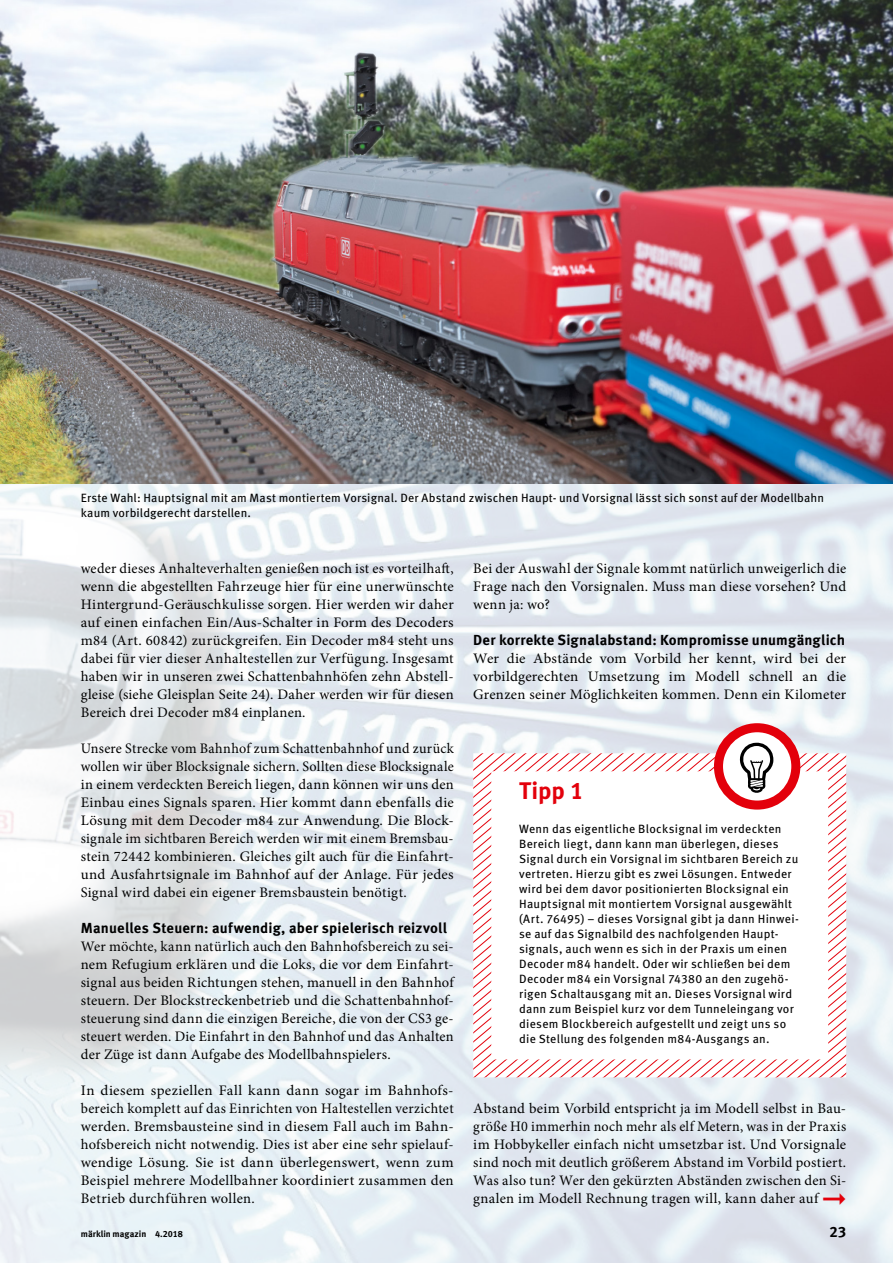
<style>
.page{position:relative;width:893px;height:1263px;background:#fff}
.page>*{position:absolute;margin:0;border:0;box-sizing:border-box;transform-origin:0 0}
._60_Ü_Infokasten{font:700 24px "Meta OT";color:#e3000b}
._00_Kolumentitel_tot{font:700 15px "Meta OT";color:#000}
._41_FT{font:14.55px/18px "Minion Pro";letter-spacing:.015em;color:#000;text-align:justify}
._42_ZwischenHL{font:700 14.55px "Meta OT";letter-spacing:.01em;color:#000}
._62_Infokasten_FT{font:12px/15px "Meta OT";letter-spacing:.02em;color:#000}
._72_BU_links{font:12px/15px "Meta OT";letter-spacing:.01em;color:#000}
._00_Kolumentitel_tot-2{font:700 9px "Meta OT";color:#000}
.s1{color:#e3000b}
</style>
<div class="page">
<img style="left:0;top:483px;width:893px;height:780px">
<img style="left:0;top:0;width:893px;height:483px">
<svg style="left:473px;top:753px;width:373px;height:324px"></svg>
<svg style="left:718px;top:728px;width:78px;height:77px"></svg>
<div style="left:714px;top:723px;width:86px;height:87px;border:9px solid #e3000b;border-radius:50%"></div>
<svg style="left:738px;top:742px;width:35px;height:51px"></svg>
<p class="_72_BU_links" style="left:81px;top:491px;width:745px">Erste Wahl: Hauptsignal mit am Mast montiertem Vorsignal. Der Abstand zwischen Haupt- und Vorsignal lässt sich sonst auf der Modellbahn kaum vorbildgerecht darstellen.</p>
<p class="_41_FT" style="left:81px;top:560px;width:374px">weder dieses Anhalteverhalten genießen noch ist es vorteilhaft, wenn die abgestellten Fahrzeuge hier für eine unerwünschte Hintergrund-Geräuschkulisse sorgen. Hier werden wir daher auf einen einfachen Ein/Aus-Schalter in Form des Decoders m84 (Art. 60842) zurückgreifen. Ein Decoder m84 steht uns dabei für vier dieser Anhaltestellen zur Verfügung. Insgesamt haben wir in unseren zwei Schattenbahnhöfen zehn Abstell&shy;gleise (siehe Gleisplan Seite 24). Daher werden wir für diesen Bereich drei Decoder m84 einplanen.</p>
<p class="_41_FT" style="left:81px;top:740px;width:374px">Unsere Strecke vom Bahnhof zum Schattenbahnhof und zurück wollen wir über Blocksignale sichern. Sollten diese Blocksignale in einem verdeckten Bereich liegen, dann können wir uns den Einbau eines Signals sparen. Hier kommt dann ebenfalls die Lösung mit dem Decoder m84 zur Anwendung. Die Block&shy;signale im sichtbaren Bereich werden wir mit einem Bremsbau&shy;stein 72442 kombinieren. Gleiches gilt auch für die Einfahrt&shy;und Ausfahrtsignale im Bahnhof auf der Anlage. Für jedes Signal wird dabei ein eigener Bremsbaustein benötigt.</p>
<p class="_42_ZwischenHL" style="left:81px;top:919px;width:368px">Manuelles Steuern: aufwendig, aber spielerisch reizvoll</p>
<p class="_41_FT" style="left:81px;top:938px;width:374px">Wer möchte, kann natürlich auch den Bahnhofsbereich zu sei&shy;nem Refugium erklären und die Loks, die vor dem Einfahrt&shy;signal aus beiden Richtungen stehen, manuell in den Bahnhof steuern. Der Blockstreckenbetrieb und die Schattenbahnhof&shy;steuerung sind dann die einzigen Bereiche, die von der CS3 ge&shy;steuert werden. Die Einfahrt in den Bahnhof und das Anhalten der Züge ist dann Aufgabe des Modellbahnspielers.</p>
<p class="_41_FT" style="left:81px;top:1082px;width:374px">In diesem speziellen Fall kann dann sogar im Bahnhofs&shy;bereich komplett auf das Einrichten von Haltestellen verzichtet werden. Bremsbausteine sind in diesem Fall auch im Bahn&shy;hofsbereich nicht notwendig. Dies ist aber eine sehr spielauf&shy;wendige Lösung. Sie ist dann überlegenswert, wenn zum Beispiel mehrere Modellbahner koordiniert zusammen den Betrieb durchführen wollen.</p>
<p class="_41_FT" style="left:473px;top:560px;width:374px">Bei der Auswahl der Signale kommt natürlich unweigerlich die Frage nach den Vorsignalen. Muss man diese vorsehen? Und wenn ja: wo?</p>
<p class="_42_ZwischenHL" style="left:473px;top:631px;width:373px">Der korrekte Signalabstand: Kompromisse unumgänglich</p>
<p class="_41_FT" style="left:473px;top:650px;width:374px">Wer die Abstände vom Vorbild her kennt, wird bei der vorbildgerechten Umsetzung im Modell schnell an die Grenzen seiner Möglichkeiten kommen. Denn ein Kilometer</p>
<p class="_60_Ü_Infokasten" style="left:519px;top:775px;width:66px">Tipp 1</p>
<p class="_62_Infokasten_FT" style="left:519px;top:822px;width:281px">Wenn das eigentliche Blocksignal im verdeckten Bereich liegt, dann kann man überlegen, dieses Signal durch ein Vorsignal im sichtbaren Bereich zu vertreten. Hierzu gibt es zwei Lösungen. Entweder wird bei dem davor positionierten Blocksignal ein Hauptsignal mit montiertem Vorsignal ausgewählt (Art. 76495) – dieses Vorsignal gibt ja dann Hinwei&shy;se auf das Signalbild des nachfolgenden Haupt&shy;signals, auch wenn es sich in der Praxis um einen Decoder m84 handelt. Oder wir schließen bei dem Decoder m84 ein Vorsignal 74380 an den zugehö&shy;rigen Schaltausgang mit an. Dieses Vorsignal wird dann zum Beispiel kurz vor dem Tunneleingang vor diesem Blockbereich aufgestellt und zeigt uns so die Stellung des folgenden m84-Ausgangs an.</p>
<p class="_41_FT" style="left:473px;top:1100px;width:374px">Abstand beim Vorbild entspricht ja im Modell selbst in Bau&shy;größe H0 immerhin noch mehr als elf Metern, was in der Praxis im Hobbykeller einfach nicht umsetzbar ist. Und Vorsignale sind noch mit deutlich größerem Abstand im Vorbild postiert.<br>Was also tun? Wer den gekürzten Abständen zwischen den Si&shy;gnalen im Modell Rechnung tragen will, kann daher auf <span class="s1">➞</span></p>
<p class="_00_Kolumentitel_tot-2" style="left:81px;top:1228px;width:104px">märklin magazin 4.2018</p>
<p class="_00_Kolumentitel_tot" style="left:829px;top:1222px;width:18px">23</p>
</div>
